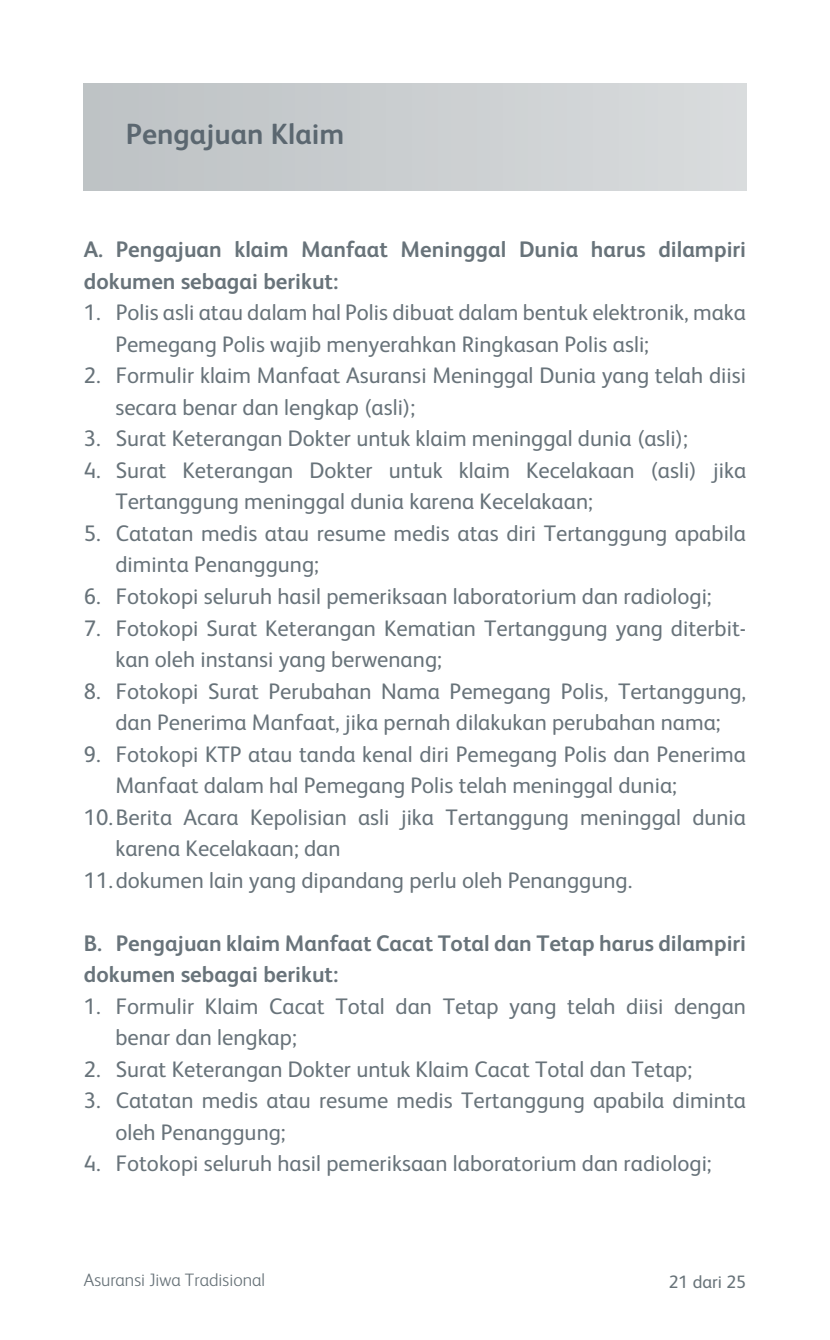
<style>
.page{position:relative;width:830px;height:1340px;background:#fff}
.page>*{position:absolute;margin:0;border:0;box-sizing:border-box;transform-origin:0 0}
.t1{font:700 29.25px "FS Albert Pro";color:#5b6770}
.t2{font:22.5px/31.5px "FS Albert Pro";color:#68737a}
.t3{font:700 22.5px/31.5px "FS Albert Pro";color:#68737a}
.t4{font:300 18px "FS Albert Pro";color:#687379}
.t5{font:18px "FS Albert Pro";color:#687379}
</style>
<div class="page">
<div style="left:84px;top:84px;width:661px;height:106px;background:linear-gradient(to right,#bdc2c4,#d9dcdd)"></div>
<h1 class="t1" style="left:126px;top:114px;width:220px">Pengajuan Klaim</h1>
<p class="t3" style="left:84px;top:233px;width:663px">A. Pengajuan klaim Manfaat Meninggal Dunia harus dilampiri dokumen sebagai berikut:</p>
<p class="t2" style="left:115px;top:295px;width:632px;text-indent:-32px">1. Polis asli atau dalam hal Polis dibuat dalam bentuk elektronik, maka<br>Pemegang Polis wajib menyerahkan Ringkasan Polis asli;</p>
<p class="t2" style="left:115px;top:358px;width:632px;text-indent:-32px">2. Formulir klaim Manfaat Asuransi Meninggal Dunia yang telah diisi secara benar dan lengkap (asli);</p>
<p class="t2" style="left:84px;top:421px;width:605px">3. Surat Keterangan Dokter untuk klaim meninggal dunia (asli);</p>
<p class="t2" style="left:115px;top:453px;width:632px;text-indent:-32px">4. Surat Keterangan Dokter untuk klaim Kecelakaan (asli) jika<br>Tertanggung meninggal dunia karena Kecelakaan;</p>
<p class="t2" style="left:115px;top:516px;width:632px;text-indent:-32px">5. Catatan medis atau resume medis atas diri Tertanggung apabila diminta Penanggung;</p>
<p class="t2" style="left:84px;top:579px;width:629px">6. Fotokopi seluruh hasil pemeriksaan laboratorium dan radiologi;</p>
<p class="t2" style="left:115px;top:610px;width:632px;text-indent:-32px">7. Fotokopi Surat Keterangan Kematian Tertanggung yang diterbit&shy;kan oleh instansi yang berwenang;</p>
<p class="t2" style="left:84px;top:673px;width:663px;text-align:center">8. Fotokopi Surat Perubahan Nama Pemegang Polis, Tertanggung, dan Penerima Manfaat, jika pernah dilakukan perubahan nama;</p>
<p class="t2" style="left:115px;top:736px;width:632px;text-indent:-32px">9. Fotokopi KTP atau tanda kenal diri Pemegang Polis dan Penerima<br>Manfaat dalam hal Pemegang Polis telah meninggal dunia;</p>
<p class="t2" style="left:115px;top:799px;width:632px;text-indent:-32px">10. Berita Acara Kepolisian asli jika Tertanggung meninggal dunia karena Kecelakaan; dan</p>
<p class="t2" style="left:84px;top:862px;width:549px">11. dokumen lain yang dipandang perlu oleh Penanggung.</p>
<p class="t3" style="left:84px;top:926px;width:663px">B. Pengajuan klaim Manfaat Cacat Total dan Tetap harus dilampiri dokumen sebagai berikut:</p>
<p class="t2" style="left:115px;top:988px;width:632px;text-indent:-32px">1. Formulir Klaim Cacat Total dan Tetap yang telah diisi dengan benar dan lengkap;</p>
<p class="t2" style="left:84px;top:1051px;width:609px">2. Surat Keterangan Dokter untuk Klaim Cacat Total dan Tetap;</p>
<p class="t2" style="left:115px;top:1083px;width:632px;text-indent:-32px">3. Catatan medis atau resume medis Tertanggung apabila diminta oleh Penanggung;</p>
<p class="t2" style="left:84px;top:1146px;width:629px">4. Fotokopi seluruh hasil pemeriksaan laboratorium dan radiologi;</p>
<p class="t4" style="left:84px;top:1267px;width:183px">Asuransi Jiwa Tradisional</p>
<p class="t5" style="left:668px;top:1268px;width:79px">21 dari 25</p>
</div>
